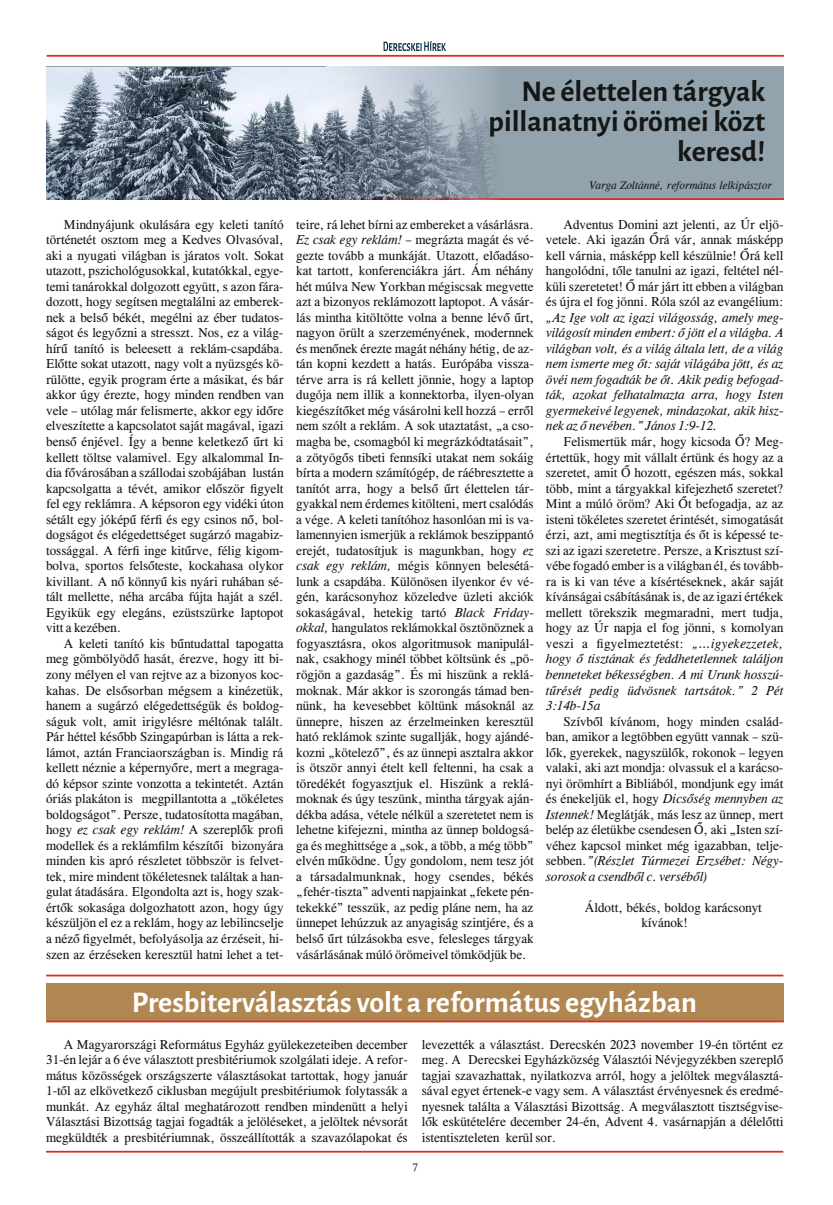
<style>
.page{position:relative;width:833px;height:1205px;background:#fff}
.page>*{position:absolute;margin:0;border:0;box-sizing:border-box;transform-origin:0 0}
.t1{font:700 30px/30px "Alegreya Sans";color:#151616;text-align:right}
.t2{font:700 30px "Alegreya Sans";color:#fff}
.t3{font:13.12px/15.5px "CG Times";color:#151616;text-align:justify}
.t4{font:italic 13.12px/15.5px "CG Times";color:#151616;text-align:justify}
.t5{font:12.5px "Linux Libertine G";color:#151616}
.t6{font:italic 11.25px "CG Times";color:#151616}
.s1{font-style:italic}
</style>
<div class="page">
<div style="left:46px;top:67px;width:737px;height:132px;background:#93a3ad"></div>
<div style="left:46px;top:983px;width:737px;height:38px;background:#b08751"></div>
<hr style="left:46px;top:1151px;width:737px;height:1px;background:#dd2b1c">
<hr style="left:46px;top:974px;width:737px;height:2px;background:#dd2b1c">
<hr style="left:47px;top:55px;width:737px;height:2px;background:#dd2b1c">
<hr style="left:47px;top:198px;width:737px;height:2px;background:#dd2b1c">
<hr style="left:47px;top:1020px;width:737px;height:2px;background:#dd2b1c">
<svg style="left:383px;top:41px;width:63px;height:10px"></svg>
<img style="left:46px;top:67px;width:463px;height:132px">
<h1 class="t1" style="left:488px;top:77px;width:278px">Ne élettelen tárgyak pillanatnyi örömei közt keresd!</h1>
<p class="t3" style="left:46px;top:218px;width:239px;text-indent:18px">Mindnyájunk okulására egy keleti tanító történetét osztom meg a Kedves Olvasóval, aki a nyugati világban is járatos volt. Sokat utazott, pszichológusokkal, kutatókkal, egye&shy;temi tanárokkal dolgozott együtt, s azon fára&shy;dozott, hogy segítsen megtalálni az emberek&shy;nek a belső békét, megélni az éber tudatos&shy;ságot és legyőzni a stresszt. Nos, ez a világ&shy;hírű tanító is beleesett a reklám-csapdába.<br>Előtte sokat utazott, nagy volt a nyüzsgés kö&shy;rülötte, egyik program érte a másikat, és bár akkor úgy érezte, hogy minden rendben van vele – utólag már felismerte, akkor egy időre elveszítette a kapcsolatot saját magával, igazi benső énjével. Így a benne keletkező űrt ki kellett töltse valamivel. Egy alkalommal In&shy;dia fővárosában a szállodai szobájában lustán kapcsolgatta a tévét, amikor először figyelt fel egy reklámra. A képsoron egy vidéki úton sétált egy jóképű férfi és egy csinos nő, bol&shy;dogságot és elégedettséget sugárzó magabiz&shy;tossággal. A férfi inge kitűrve, félig kigom&shy;bolva, sportos felsőteste, kockahasa olykor kivillant. A nő könnyű kis nyári ruhában sé&shy;tált mellette, néha arcába fújta haját a szél.<br>Egyikük egy elegáns, ezüstszürke laptopot vitt a kezében.</p>
<p class="t3" style="left:46px;top:637px;width:239px;text-indent:18px">A keleti tanító kis bűntudattal tapogatta meg gömbölyödő hasát, érezve, hogy itt bi&shy;zony mélyen el van rejtve az a bizonyos koc&shy;kahas. De elsősorban mégsem a kinézetük, hanem a sugárzó elégedettségük és boldog&shy;ságuk volt, amit irigylésre méltónak talált.<br>Pár héttel később Szingapúrban is látta a rek&shy;lámot, aztán Franciaországban is. Mindig rá kellett néznie a képernyőre, mert a megraga&shy;dó képsor szinte vonzotta a tekintetét. Aztán óriás plakáton is megpillantotta a „tökéletes boldogságot”. Persze, tudatosította magában, hogy <span class="s1">ez csak egy reklám!</span> A szereplők profi modellek és a reklámfilm készítői bizonyára minden kis apró részletet többször is felvet&shy;tek, mire mindent tökéletesnek találtak a han&shy;gulat átadására. Elgondolta azt is, hogy szak&shy;értők sokasága dolgozhatott azon, hogy úgy készüljön el ez a reklám, hogy az lebilincselje a néző figyelmét, befolyásolja az érzéseit, hi&shy;szen az érzéseken keresztül hatni lehet a tet-</p>
<p class="t3" style="left:296px;top:218px;width:239px">teire, rá lehet bírni az embereket a vásárlásra.<br><span class="s1">Ez csak egy reklám!</span> – megrázta magát és vé&shy;gezte tovább a munkáját. Utazott, előadáso&shy;kat tartott, konferenciákra járt. Ám néhány hét múlva New Yorkban mégiscsak megvette azt a bizonyos reklámozott laptopot. A vásár&shy;lás mintha kitöltötte volna a benne lévő űrt, nagyon örült a szerzeményének, modernnek és menőnek érezte magát néhány hétig, de az&shy;tán kopni kezdett a hatás. Európába vissza&shy;térve arra is rá kellett jönnie, hogy a laptop dugója nem illik a konnektorba, ilyen-olyan kiegészítőket még vásárolni kell hozzá – erről nem szólt a reklám. A sok utaztatást, „a cso&shy;magba be, csomagból ki megrázkódtatásait”, a zötyögős tibeti fennsíki utakat nem sokáig bírta a modern számítógép, de ráébresztette a tanítót arra, hogy a belső űrt élettelen tár&shy;gyakkal nem érdemes kitölteni, mert csalódás a vége. A keleti tanítóhoz hasonlóan mi is va&shy;lamennyien ismerjük a reklámok beszippantó erejét, tudatosítjuk is magunkban, hogy <span class="s1">ez csak egy reklám,</span> mégis könnyen belesétá&shy;lunk a csapdába. Különösen ilyenkor év vé&shy;gén, karácsonyhoz közeledve üzleti akciók sokaságával, hetekig tartó <span class="s1">Black Friday&shy;okkal,</span> hangulatos reklámokkal ösztönöznek a fogyasztásra, okos algoritmusok manipulál&shy;nak, csakhogy minél többet költsünk és „pö&shy;rögjön a gazdaság”. És mi hiszünk a reklá&shy;moknak. Már akkor is szorongás támad ben&shy;nünk, ha kevesebbet költünk másoknál az ünnepre, hiszen az érzelmeinken keresztül ható reklámok szinte sugallják, hogy ajándé&shy;kozni „kötelező”, és az ünnepi asztalra akkor is ötször annyi ételt kell feltenni, ha csak a töredékét fogyasztjuk el. Hiszünk a reklá&shy;moknak és úgy teszünk, mintha tárgyak aján&shy;dékba adása, vétele nélkül a szeretetet nem is lehetne kifejezni, mintha az ünnep boldogsá&shy;ga és meghittsége a „sok, a több, a még több” elvén működne. Úgy gondolom, nem tesz jót a társadalmunknak, hogy csendes, békés „fehér-tiszta” adventi napjainkat „fekete pén&shy;tekekké” tesszük, az pedig pláne nem, ha az ünnepet lehúzzuk az anyagiság szintjére, és a belső űrt túlzásokba esve, felesleges tárgyak vásárlásának múló örömeivel tömködjük be.</p>
<p class="t6" style="left:589px;top:181px;width:184px">Varga Zoltánné, református lelkipásztor</p>
<p class="t3" style="left:546px;top:218px;width:239px;text-indent:18px">Adventus Domini azt jelenti, az Úr eljö&shy;vetele. Aki igazán Őrá vár, annak másképp kell várnia, másképp kell készülnie! Őrá kell hangolódni, tőle tanulni az igazi, feltétel nél&shy;küli szeretetet! Ő már járt itt ebben a világban és újra el fog jönni. Róla szól az evangélium:</p>
<p class="t4" style="left:546px;top:311px;width:239px">„Az Ige volt az igazi világosság, amely meg&shy;világosít minden embert: ő jött el a világba. A világban volt, és a világ általa lett, de a világ nem ismerte meg őt: saját világába jött, és az övéi nem fogadták be őt. Akik pedig befogad&shy;ták, azokat felhatalmazta arra, hogy Isten gyermekeivé legyenek, mindazokat, akik hisz&shy;nek az ő nevében.” János 1:9-12.</p>
<p class="t3" style="left:546px;top:435px;width:239px;text-indent:18px">Felismertük már, hogy kicsoda Ő? Meg&shy;értettük, hogy mit vállalt értünk és hogy az a szeretet, amit Ő hozott, egészen más, sokkal több, mint a tárgyakkal kifejezhető szeretet?<br>Mint a múló öröm? Aki Őt befogadja, az az isteni tökéletes szeretet érintését, simogatását érzi, azt, ami megtisztítja és őt is képessé te&shy;szi az igazi szeretetre. Persze, a Krisztust szí&shy;vébe fogadó ember is a világban él, és tovább&shy;ra is ki van téve a kísértéseknek, akár saját kívánságai csábításának is, de az igazi értékek mellett törekszik megmaradni, mert tudja, hogy az Úr napja el fog jönni, s komolyan veszi a figyelmeztetést: <span class="s1">„…igyekezzetek, hogy ő tisztának és feddhetetlennek találjon benneteket békességben. A mi Urunk hosszú&shy;tűrését pedig üdvösnek tartsátok.” 2 Pét 3:14b-15a</span></p>
<p class="t3" style="left:546px;top:715px;width:239px;text-indent:18px">Szívből kívánom, hogy minden család&shy;ban, amikor a legtöbben együtt vannak – szü&shy;lők, gyerekek, nagyszülők, rokonok – legyen valaki, aki azt mondja: olvassuk el a karácso&shy;nyi örömhírt a Bibliából, mondjunk egy imát és énekeljük el, hogy <span class="s1">Dicsőség mennyben az Istennek!</span> Meglátják, más lesz az ünnep, mert belép az életükbe csendesen Ő, aki „Isten szí&shy;véhez kapcsol minket még igazabban, telje&shy;sebben.<span class="s1">”(Részlet Túrmezei Erzsébet: Négy&shy;sorosok a csendből c. verséből)</span></p>
<p class="t3" style="left:641px;top:901px;width:122px;text-indent:-56px">Áldott, békés, boldog karácsonyt kívánok!</p>
<h1 class="t2" style="left:132px;top:987px;width:566px">Presbiterválasztás volt a református egyházban</h1>
<p class="t3" style="left:46px;top:1037px;width:363px;text-indent:18px">A Magyarországi Református Egyház gyülekezeteiben december 31-én lejár a 6 éve választott presbitériumok szolgálati ideje. A refor&shy;mátus közösségek országszerte választásokat tartottak, hogy január 1-től az elkövetkező ciklusban megújult presbitériumok folytassák a munkát. Az egyház által meghatározott rendben mindenütt a helyi Választási Bizottság tagjai fogadták a jelöléseket, a jelöltek névsorát megküldték a presbitériumnak, összeállították a szavazólapokat és</p>
<p class="t3" style="left:422px;top:1037px;width:363px">levezették a választást. Derecskén 2023 november 19-én történt ez meg. A Derecskei Egyházközség Választói Névjegyzékben szereplő tagjai szavazhattak, nyilatkozva arról, hogy a jelöltek megválasztá&shy;sával egyet értenek-e vagy sem. A választást érvényesnek és eredmé&shy;nyesnek találta a Választási Bizottság. A megválasztott tisztségvise&shy;lők eskütételére december 24-én, Advent 4. vasárnapján a délelőtti istentiszteleten kerül sor.</p>
<p class="t5" style="left:412px;top:1160px;width:7px">7</p>
</div>
